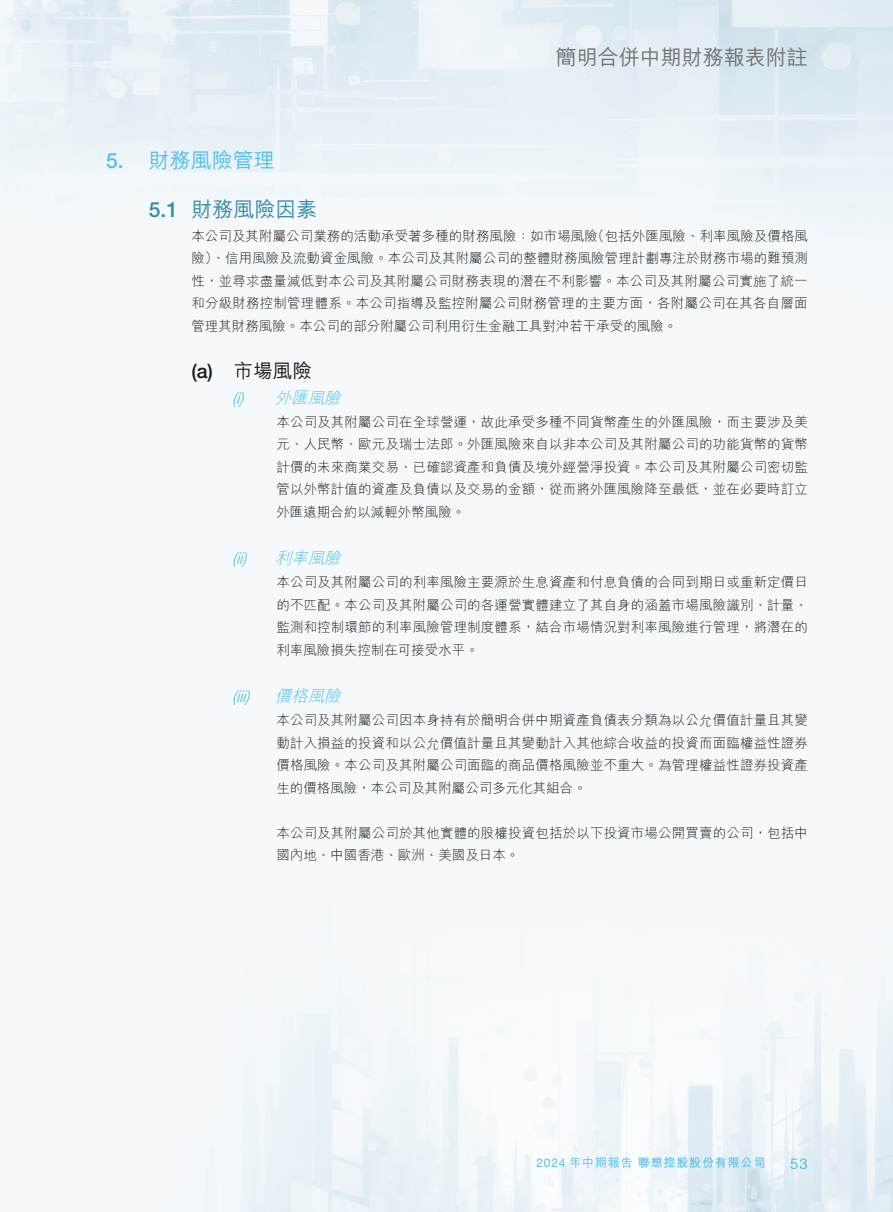
<style>
.page{position:relative;width:893px;height:1212px;background:#fff}
.page>*{position:absolute;margin:0;border:0;box-sizing:border-box;transform-origin:0 0}
.t1{font:500 21px "M Hei HK";color:#727272}
.t2{font:500 21px "M Hei HK";color:#398ba9}
.t3{font:500 21px "M Hei HK";color:#54c0e9}
.t4{font:500 19.5px "M Hei HK";color:#231916}
.t5{font:italic 300 16.5px "M Hei HK";color:#54c0e9}
.t6{font:italic 300 16.5px "Helvetica Neue LT Std";color:#54c0e9}
.t7{font:15px "Helvetica Neue LT Std";color:#54c0e9}
.t8{font:300 13.5px/22.5px "M Hei HK";letter-spacing:.01em;color:#231916;text-align:justify}
.t9{font:700 12px "M Hei HK";letter-spacing:.07em;color:#54c0e9}
.s1{font-family:"Helvetica Neue LT Std"}
.s2{font-family:"Helvetica Neue LT Std";font-weight:400}
.s3{font-weight:500}
</style>
<div class="page">
<img style="left:0;top:0;width:893px;height:1212px">
<h1 class="t1" style="left:556px;top:42px;width:254px">簡明合併中期財務報表附註</h1>
<h1 class="t3" style="left:106px;top:145px;width:170px"><span class="s1">5.</span> 財務風險管理</h1>
<h1 class="t2" style="left:149px;top:194px;width:170px"><span class="s1">5.1</span> 財務風險因素</h1>
<p class="t8" style="left:191px;top:224px;width:618px">本公司及其附屬公司業務的活動承受著多種的財務風險：如市場風險（包括外匯風險、利率風險及價格風險）、信用風險及流動資金風險。本公司及其附屬公司的整體財務風險管理計劃專注於財務市場的難預測性，並尋求盡量減低對本公司及其附屬公司財務表現的潛在不利影響。本公司及其附屬公司實施了統一和分級財務控制管理體系。本公司指導及監控附屬公司財務管理的主要方面，各附屬公司在其各自層面管理其財務風險。本公司的部分附屬公司利用衍生金融工具對沖若干承受的風險。</p>
<h2 class="t4" style="left:191px;top:356px;width:122px"><span class="s1">(a)</span> 市場風險</h2>
<p class="t5" style="left:232px;top:386px;width:116px"><span class="s1">(i)</span> 外匯風險</p>
<p class="t8" style="left:276px;top:410px;width:533px">本公司及其附屬公司在全球營運，故此承受多種不同貨幣產生的外匯風險，而主要涉及美元、人民幣、歐元及瑞士法郎。外匯風險來自以非本公司及其附屬公司的功能貨幣的貨幣計價的未來商業交易、已確認資產和負債及境外經營淨投資。本公司及其附屬公司密切監管以外幣計值的資產及負債以及交易的金額，從而將外匯風險降至最低，並在必要時訂立外匯遠期合約以減輕外幣風險。</p>
<p class="t6" style="left:232px;top:548px;width:17px">(ii)</p>
<p class="t5" style="left:275px;top:547px;width:73px">利率風險</p>
<p class="t8" style="left:276px;top:570px;width:533px">本公司及其附屬公司的利率風險主要源於生息資產和付息負債的合同到期日或重新定價日的不匹配。本公司及其附屬公司的各運營實體建立了其自身的涵蓋市場風險識別、計量、監測和控制環節的利率風險管理制度體系，結合市場情況對利率風險進行管理，將潛在的利率風險損失控制在可接受水平。</p>
<p class="t6" style="left:232px;top:686px;width:20px">(iii)</p>
<p class="t5" style="left:275px;top:685px;width:73px">價格風險</p>
<p class="t8" style="left:276px;top:708px;width:533px">本公司及其附屬公司因本身持有於簡明合併中期資產負債表分類為以公允價值計量且其變動計入損益的投資和以公允價值計量且其變動計入其他綜合收益的投資而面臨權益性證券價格風險。本公司及其附屬公司面臨的商品價格風險並不重大。為管理權益性證券投資產生的價格風險，本公司及其附屬公司多元化其組合。</p>
<p class="t8" style="left:276px;top:821px;width:533px">本公司及其附屬公司於其他實體的股權投資包括於以下投資市場公開買賣的公司，包括中國內地、中國香港、歐洲、美國及日本。</p>
<p class="t9" style="left:536px;top:1154px;width:230px"><span class="s2">2024</span> <span class="s3">年中期報告</span>聯想控股股份有限公司</p>
<p class="t7" style="left:790px;top:1155px;width:19px">53</p>
</div>
